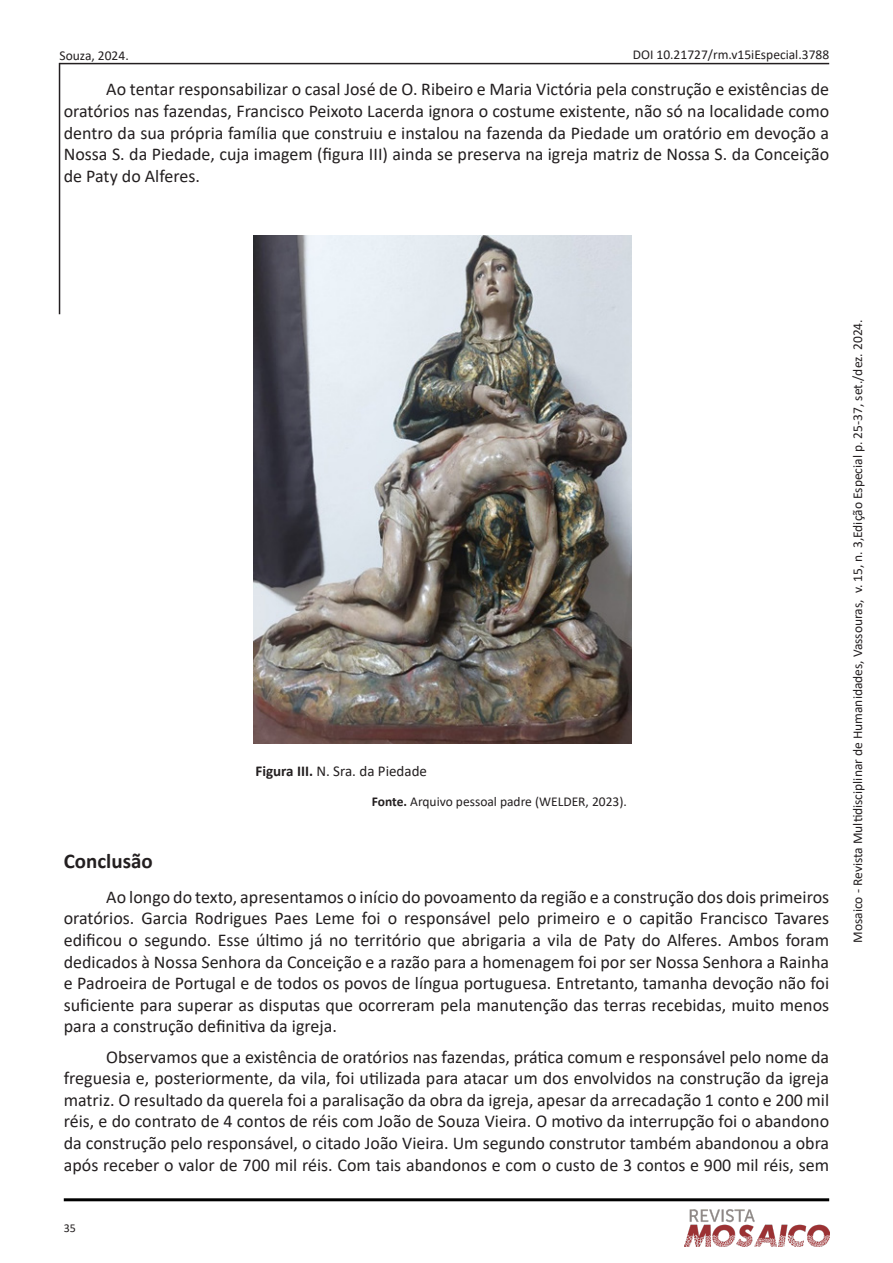
<style>
.page{position:relative;width:893px;height:1263px;background:#fff}
.page>*{position:absolute;margin:0;border:0;box-sizing:border-box;transform-origin:0 0}
.RM_Subtítulos{font:700 21px "Calibri";color:#231f20}
.RM_corpo_de_texto{font:18px/21.6px "Calibri";color:#231f20;text-align:justify}
.RM_corpo_de_texto-2{font:15px "Calibri";color:#231f20}
.RM_corpo_de_texto-3{font:13.5px "Calibri";color:#231f20}
.t1{font:12px "Calibri";color:#231f20}
.s1{font-weight:700}
.s2{color:#fff}
</style>
<div class="page">
<hr style="left:59px;top:63px;width:770px;height:1px;background:#231f20">
<hr style="left:64px;top:1198px;width:765px;height:3px;background:#000">
<hr style="left:59px;top:63px;width:1px;height:251px;background:#231f20">
<img style="left:685px;top:1209px;width:144px;height:38px">
<img style="left:253px;top:235px;width:378px;height:508px">
<p class="RM_corpo_de_texto-3" style="left:60px;top:46px;width:71px">Souza, 2024.</p>
<p class="RM_corpo_de_texto-3" style="left:633px;top:45px;width:198px">DOI 10.21727/rm.v15iEspecial.3788</p>
<p class="RM_corpo_de_texto" style="left:64px;top:78px;width:767px;text-indent:43px">Ao tentar responsabilizar o casal José de O. Ribeiro e Maria Victória pela construção e existências de oratórios nas fazendas, Francisco Peixoto Lacerda ignora o costume existente, não só na localidade como dentro da sua própria família que construiu e instalou na fazenda da Piedade um oratório em devoção a Nossa S. da Piedade, cuja imagem (figura III) ainda se preserva na igreja matriz de Nossa S. da Conceição de Paty do Alferes.</p>
<p class="RM_corpo_de_texto-2" style="left:255px;top:760px;width:173px"><span class="s1">Figura III.</span> N. Sra. da Piedade</p>
<p class="RM_corpo_de_texto-3" style="left:372px;top:792px;width:257px"><span class="s1">Fonte.</span> Arquivo pessoal padre (WELDER, 2023).</p>
<p class="RM_Subtítulos" style="left:64px;top:847px;width:90px">Conclusão</p>
<p class="RM_corpo_de_texto" style="left:64px;top:885px;width:767px;text-indent:43px">Ao longo do texto, apresentamos o início do povoamento da região e a construção dos dois primeiros oratórios. Garcia Rodrigues Paes Leme foi o responsável pelo primeiro e o capitão Francisco Tavares edificou o segundo. Esse último já no território que abrigaria a vila de Paty do Alferes. Ambos foram dedicados à Nossa Senhora da Conceição e a razão para a homenagem foi por ser Nossa Senhora a Rainha e Padroeira de Portugal e de todos os povos de língua portuguesa. Entretanto, tamanha devoção não foi suficiente para superar as disputas que ocorreram pela manutenção das terras recebidas, muito menos para a construção definitiva da igreja.</p>
<p class="RM_corpo_de_texto" style="left:64px;top:1045px;width:767px;text-indent:43px">Observamos que a existência de oratórios nas fazendas, prática comum e responsável pelo nome da freguesia e, posteriormente, da vila, foi utilizada para atacar um dos envolvidos na construção da igreja matriz. O resultado da querela foi a paralisação da obra da igreja, apesar da arrecadação 1 conto e 200 mil réis, e do contrato de 4 contos de réis com João de Souza Vieira. O motivo da interrupção foi o abandono da construção pelo responsável, o citado João Vieira. Um segundo construtor também abandonou a obra após receber o valor de 700 mil réis. Com tais abandonos e com o custo de 3 contos e 900 mil réis, sem</p>
<p class="t1" style="left:64px;top:1219px;width:14px">35</p>
<p class="RM_corpo_de_texto-3" style="left:848px;top:943px;width:625px;rotate:-90deg">Mosaico - Revista Multidisciplinar de Humanidades, Vassouras, v. 15, n. 3,Edição Especial p. 25-37, set./dez. <span class="s2">2024.</span></p>
</div>
